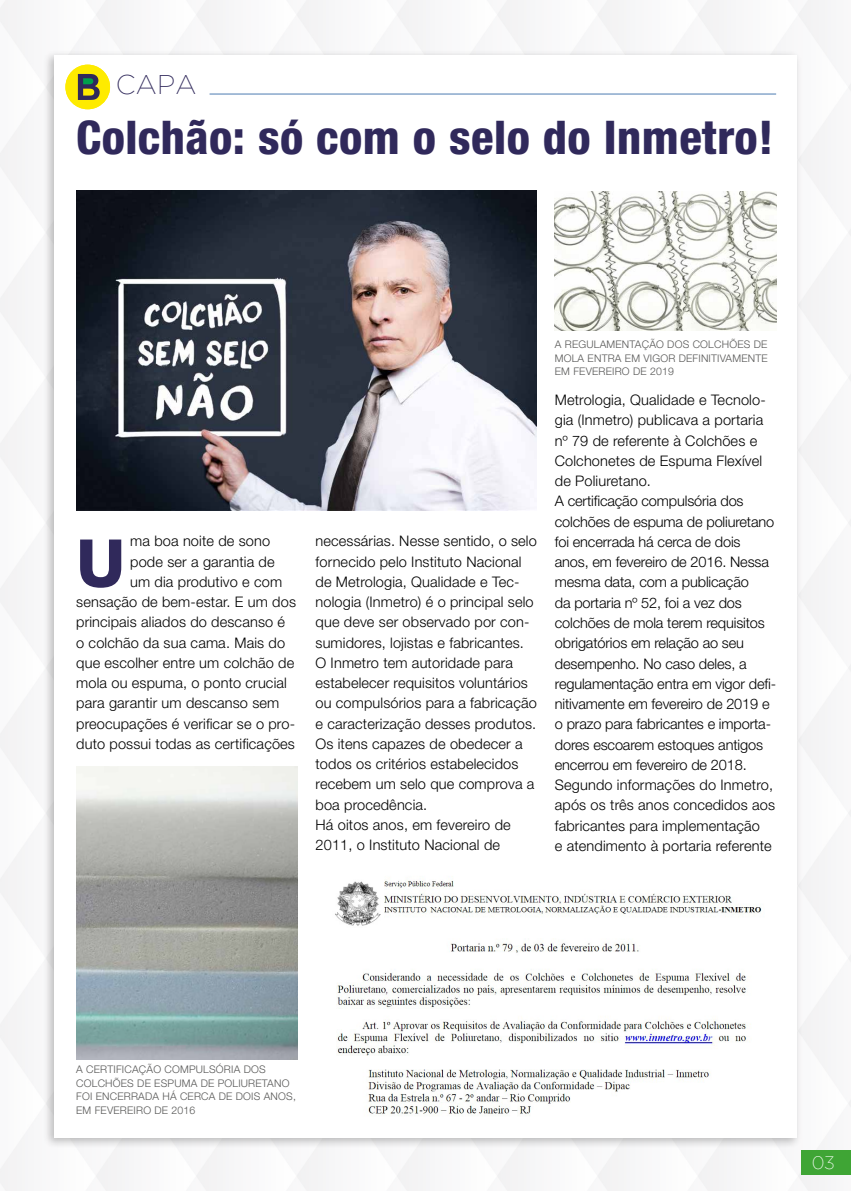
<style>
.page{position:relative;width:851px;height:1191px;background:#fff}
.page>*{position:absolute;margin:0;border:0;box-sizing:border-box;transform-origin:0 0}
.t1{font:800 66.15px "Helvetica Neue LT Std";color:#30295b}
.t2{font:800 condensed 46.5px "Helvetica Neue LT Std";letter-spacing:.01em;color:#30295b}
.t3{font:200 27px "Gotham";color:#30295b}
.t4{font:200 18px "Gotham";color:#fff}
.t5{font:300 14.55px/20.2px "Helvetica Neue LT Std";letter-spacing:.01em;color:#000}
.t6{font:300 14.55px/20.2px "Helvetica Neue LT Std";letter-spacing:-.01em;color:#000}
.t7{font:300 10.5px/13.5px "Helvetica Neue LT Std";letter-spacing:.02em;color:#575756}
</style>
<div class="page">
<div style="left:43px;top:50px;width:759px;height:1099px;background:#000;opacity:.24"></div>
<div style="left:54px;top:55px;width:742px;height:1083px;background:#fff"></div>
<div style="left:801px;top:1150px;width:49px;height:25px;background:#3fa535"></div>
<svg style="left:65px;top:65px;width:45px;height:44px"></svg>
<img style="left:0;top:0;width:1px;height:1191px">
<img style="left:76px;top:767px;width:221px;height:292px">
<img style="left:554px;top:191px;width:222px;height:139px">
<img style="left:76px;top:191px;width:460px;height:319px">
<img style="left:335px;top:880px;width:427px;height:73px">
<img style="left:336px;top:969px;width:414px;height:147px">
<hr style="left:209px;top:94px;width:567px;height:1px;background:#4d7bb1">
<h3 class="t3" style="left:116px;top:69px;width:82px">CAPA</h3>
<h2 class="t2" style="left:76px;top:109px;width:699px">Colchão: só com o selo do Inmetro!</h2>
<h1 class="t1" style="left:76px;top:524px;width:51px">U</h1>
<p class="t5" style="left:130px;top:530px;width:141px">ma boa noite de sono</p>
<p class="t5" style="left:130px;top:551px;width:146px">pode ser a garantia de</p>
<p class="t5" style="left:130px;top:571px;width:153px">um dia produtivo e com</p>
<p class="t5" style="left:76px;top:591px;width:221px">sensação de bem-estar. E um dos</p>
<p class="t5" style="left:76px;top:611px;width:210px">principais aliados do descanso é</p>
<p class="t5" style="left:76px;top:632px;width:210px">o colchão da sua cama. Mais do</p>
<p class="t5" style="left:76px;top:652px;width:220px">que escolher entre um colchão de</p>
<p class="t5" style="left:76px;top:672px;width:212px">mola ou espuma, o ponto crucial</p>
<p class="t5" style="left:76px;top:692px;width:204px">para garantir um descanso sem</p>
<p class="t5" style="left:76px;top:713px;width:220px">preocupações é verificar se o pro-</p>
<p class="t5" style="left:76px;top:733px;width:220px">duto possui todas as certificações</p>
<p class="t5" style="left:315px;top:530px;width:223px">necessárias. Nesse sentido, o selo fornecido pelo Instituto Nacional de Metrologia, Qualidade e Tec&shy;nologia (Inmetro) é o principal selo que deve ser observado por con&shy;sumidores, lojistas e fabricantes.<br>O Inmetro tem autoridade para estabelecer requisitos voluntários ou compulsórios para a fabricação e caracterização desses produtos.<br>Os itens capazes de obedecer a todos os critérios estabelecidos recebem um selo que comprova a boa procedência.<br>Há oitos anos, em fevereiro de<br>2011, o Instituto Nacional de</p>
<p class="t7" style="left:554px;top:338px;width:214px;text-align:justify">A REGULAMENTAÇÃO DOS COLCHÕES DE MOLA ENTRA EM VIGOR DEFINITIVAMENTE EM FEVEREIRO DE 2019</p>
<p class="t6" style="left:554px;top:389px;width:223px">Metrologia, Qualidade e Tecnolo&shy;gia (Inmetro) publicava a portaria nº 79 de referente à Colchões e<br>Colchonetes de Espuma Flexível de Poliuretano.<br>A certificação compulsória dos colchões de espuma de poliuretano foi encerrada há cerca de dois anos, em fevereiro de 2016. Nessa mesma data, com a publicação<br>da portaria nº 52, foi a vez dos colchões de mola terem requisitos obrigatórios em relação ao seu desempenho. No caso deles, a regulamentação entra em vigor defi&shy;nitivamente em fevereiro de 2019 e o prazo para fabricantes e importa&shy;dores escoarem estoques antigos encerrou em fevereiro de 2018.<br>Segundo informações do Inmetro, após os três anos concedidos aos fabricantes para implementação<br>e atendimento à portaria referente</p>
<p class="t7" style="left:76px;top:1062px;width:221px">A CERTIFICAÇÃO COMPULSÓRIA DOS<br>COLCHÕES DE ESPUMA DE POLIURETANO<br>FOI ENCERRADA HÁ CERCA DE DOIS ANOS,<br>EM FEVEREIRO DE 2016</p>
<p class="t4" style="left:811px;top:1153px;width:24px">03</p>
</div>
